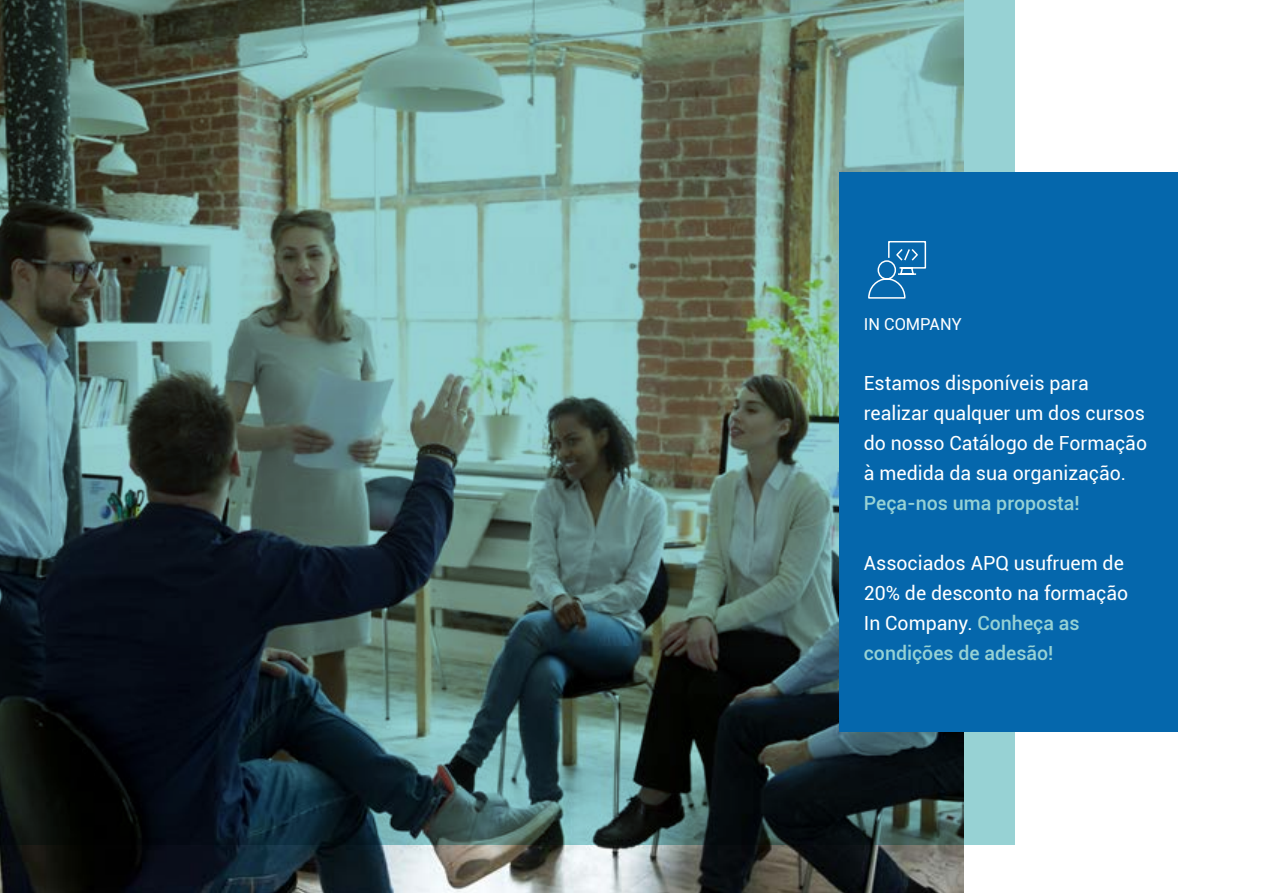
<style>
.page{position:relative;width:1263px;height:893px;background:#fff}
.page>*{position:absolute;margin:0;border:0;box-sizing:border-box;transform-origin:0 0}
.t1{font:19.5px/30px "Roboto";color:#fff}
.t2{font:500 19.5px "Roboto";color:#97d2d4}
.t3{font:16.5px "Roboto";color:#fff}
.s1{font-weight:500;color:#97d2d4}
</style>
<div class="page">
<img style="left:0;top:844px;width:963px;height:49px">
<img style="left:0;top:0;width:1014px;height:844px">
<div style="left:838px;top:172px;width:339px;height:559px;background:#0567ac"></div>
<svg style="left:868px;top:241px;width:59px;height:58px"></svg>
<p class="t3" style="left:864px;top:312px;width:100px">IN COMPANY</p>
<p class="t1" style="left:864px;top:367px;width:285px">Estamos disponíveis para realizar qualquer um dos cursos do nosso Catálogo de Formação à medida da sua organização.</p>
<p class="t2" style="left:864px;top:489px;width:217px">Peça-nos uma proposta!</p>
<p class="t1" style="left:864px;top:547px;width:266px">Associados APQ usufruem de<br>20% de desconto na formação<br>In Company. <span class="s1">Conheça as condições de adesão!</span></p>
</div>
